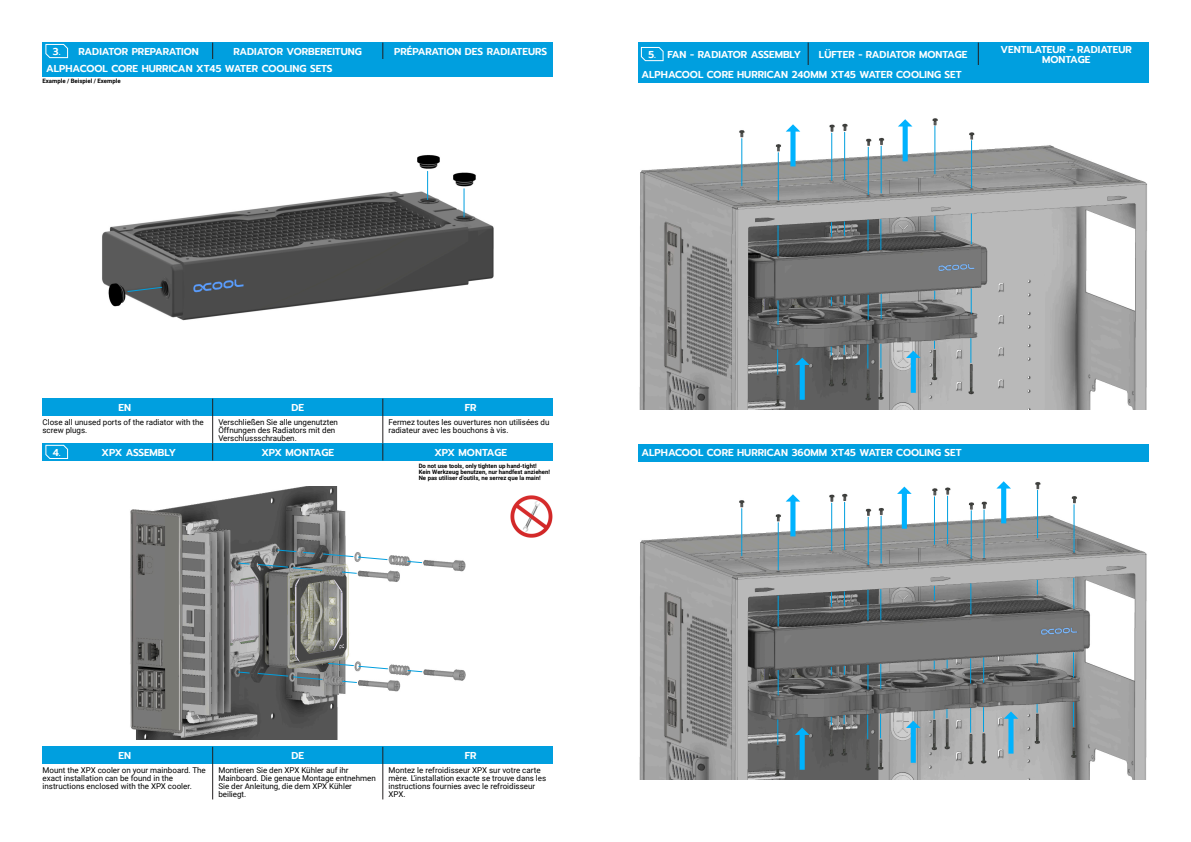
<style>
.page{position:relative;width:1191px;height:842px;background:#fff}
.page>*{position:absolute;margin:0;border:0;box-sizing:border-box;transform-origin:0 0}
.t1{font:600 10px/10px "Prompt";color:#fff;text-align:center}
.t2{font:8px/8px "Roboto";color:#000}
.t3{font:700 6px/6px "Roboto";color:#000}
</style>
<div class="page">
<div style="left:43px;top:747px;width:510px;height:17px;background:#009fdf"></div>
<hr style="left:212px;top:747px;width:1px;height:52px;background:#231f20">
<hr style="left:382px;top:747px;width:1px;height:52px;background:#231f20">
<div style="left:43px;top:399px;width:510px;height:17px;background:#009fdf"></div>
<hr style="left:212px;top:399px;width:1px;height:44px;background:#231f20">
<hr style="left:382px;top:399px;width:1px;height:44px;background:#231f20">
<img style="left:102px;top:155px;width:392px;height:166px">
<div style="left:43px;top:443px;width:510px;height:17px;background:#009fdf"></div>
<svg style="left:212px;top:443px;width:1px;height:17px"></svg>
<svg style="left:382px;top:443px;width:1px;height:17px"></svg>
<svg style="left:45px;top:445px;width:23px;height:14px"></svg>
<div style="left:43px;top:43px;width:510px;height:17px;background:#009fdf"></div>
<svg style="left:212px;top:43px;width:1px;height:16px"></svg>
<svg style="left:382px;top:43px;width:1px;height:16px"></svg>
<svg style="left:45px;top:44px;width:23px;height:14px"></svg>
<img style="left:130px;top:486px;width:336px;height:254px">
<svg style="left:237px;top:562px;width:13px;height:3px"></svg>
<svg style="left:237px;top:671px;width:13px;height:3px"></svg>
<svg style="left:407px;top:560px;width:16px;height:4px"></svg>
<svg style="left:257px;top:549px;width:131px;height:25px"></svg>
<svg style="left:257px;top:662px;width:131px;height:21px"></svg>
<svg style="left:407px;top:669px;width:16px;height:4px"></svg>
<img style="left:510px;top:495px;width:43px;height:43px">
<div style="left:43px;top:60px;width:510px;height:17px;background:#009fdf"></div>
<svg style="left:427px;top:171px;width:1px;height:29px"></svg>
<svg style="left:463px;top:189px;width:1px;height:28px"></svg>
<svg style="left:127px;top:286px;width:36px;height:7px"></svg>
<div style="left:638px;top:43px;width:510px;height:23px;background:#009fdf"></div>
<svg style="left:808px;top:43px;width:1px;height:22px"></svg>
<svg style="left:978px;top:43px;width:1px;height:22px"></svg>
<svg style="left:641px;top:47px;width:22px;height:14px"></svg>
<div style="left:638px;top:66px;width:510px;height:17px;background:#009fdf"></div>
<img style="left:639px;top:118px;width:508px;height:291px">
<hr style="left:741px;top:139px;width:1px;height:47px;background:#009fdf">
<hr style="left:777px;top:226px;width:1px;height:30px;background:#009fdf">
<svg style="left:777px;top:301px;width:1px;height:23px"></svg>
<svg style="left:777px;top:350px;width:1px;height:24px"></svg>
<svg style="left:867px;top:345px;width:1px;height:23px"></svg>
<svg style="left:880px;top:344px;width:1px;height:24px"></svg>
<svg style="left:970px;top:289px;width:1px;height:24px"></svg>
<svg style="left:970px;top:338px;width:1px;height:25px"></svg>
<svg style="left:867px;top:295px;width:1px;height:25px"></svg>
<svg style="left:880px;top:294px;width:1px;height:24px"></svg>
<hr style="left:867px;top:220px;width:1px;height:30px;background:#009fdf">
<hr style="left:880px;top:219px;width:1px;height:31px;background:#009fdf">
<hr style="left:971px;top:214px;width:1px;height:30px;background:#009fdf">
<svg style="left:831px;top:223px;width:1px;height:13px"></svg>
<svg style="left:844px;top:222px;width:1px;height:14px"></svg>
<svg style="left:934px;top:216px;width:1px;height:14px"></svg>
<hr style="left:778px;top:153px;width:1px;height:47px;background:#009fdf">
<hr style="left:831px;top:133px;width:1px;height:47px;background:#009fdf">
<hr style="left:844px;top:132px;width:1px;height:48px;background:#009fdf">
<hr style="left:880px;top:146px;width:1px;height:47px;background:#009fdf">
<hr style="left:867px;top:147px;width:1px;height:47px;background:#009fdf">
<hr style="left:934px;top:126px;width:1px;height:48px;background:#009fdf">
<hr style="left:971px;top:141px;width:1px;height:47px;background:#009fdf">
<svg style="left:785px;top:124px;width:15px;height:42px"></svg>
<svg style="left:898px;top:119px;width:14px;height:42px"></svg>
<svg style="left:795px;top:358px;width:14px;height:42px"></svg>
<svg style="left:906px;top:351px;width:14px;height:42px"></svg>
<div style="left:638px;top:444px;width:510px;height:17px;background:#009fdf"></div>
<img style="left:639px;top:482px;width:508px;height:297px">
<hr style="left:741px;top:509px;width:1px;height:47px;background:#009fdf">
<hr style="left:777px;top:596px;width:1px;height:30px;background:#009fdf">
<svg style="left:777px;top:670px;width:1px;height:25px"></svg>
<svg style="left:777px;top:720px;width:1px;height:24px"></svg>
<svg style="left:867px;top:715px;width:1px;height:24px"></svg>
<svg style="left:880px;top:714px;width:1px;height:24px"></svg>
<svg style="left:970px;top:659px;width:1px;height:24px"></svg>
<svg style="left:983px;top:658px;width:1px;height:24px"></svg>
<svg style="left:1073px;top:653px;width:1px;height:24px"></svg>
<svg style="left:970px;top:708px;width:1px;height:24px"></svg>
<svg style="left:983px;top:707px;width:1px;height:25px"></svg>
<svg style="left:1073px;top:702px;width:1px;height:24px"></svg>
<svg style="left:867px;top:665px;width:1px;height:24px"></svg>
<svg style="left:880px;top:664px;width:1px;height:24px"></svg>
<hr style="left:867px;top:590px;width:1px;height:30px;background:#009fdf">
<hr style="left:880px;top:589px;width:1px;height:30px;background:#009fdf">
<hr style="left:970px;top:584px;width:1px;height:30px;background:#009fdf">
<hr style="left:1073px;top:578px;width:1px;height:30px;background:#009fdf">
<svg style="left:831px;top:592px;width:1px;height:14px"></svg>
<svg style="left:844px;top:592px;width:1px;height:14px"></svg>
<svg style="left:934px;top:586px;width:1px;height:14px"></svg>
<svg style="left:1036px;top:580px;width:1px;height:14px"></svg>
<hr style="left:777px;top:523px;width:1px;height:47px;background:#009fdf">
<hr style="left:831px;top:503px;width:1px;height:47px;background:#009fdf">
<hr style="left:844px;top:502px;width:1px;height:48px;background:#009fdf">
<hr style="left:880px;top:516px;width:1px;height:47px;background:#009fdf">
<hr style="left:867px;top:517px;width:1px;height:47px;background:#009fdf">
<hr style="left:934px;top:497px;width:1px;height:47px;background:#009fdf">
<hr style="left:947px;top:496px;width:1px;height:48px;background:#009fdf">
<hr style="left:970px;top:511px;width:1px;height:47px;background:#009fdf">
<hr style="left:983px;top:510px;width:1px;height:48px;background:#009fdf">
<hr style="left:1037px;top:490px;width:1px;height:48px;background:#009fdf">
<hr style="left:1073px;top:505px;width:1px;height:47px;background:#009fdf">
<svg style="left:785px;top:494px;width:15px;height:42px"></svg>
<svg style="left:897px;top:487px;width:14px;height:42px"></svg>
<svg style="left:996px;top:481px;width:15px;height:42px"></svg>
<svg style="left:1003px;top:711px;width:15px;height:43px"></svg>
<svg style="left:795px;top:728px;width:14px;height:42px"></svg>
<svg style="left:906px;top:721px;width:14px;height:42px"></svg>
<p class="t1" style="left:53px;top:47px;width:147px">3. RADIATOR PREPARATION</p>
<p class="t1" style="left:233px;top:47px;width:130px">RADIATOR VORBEREITUNG</p>
<p class="t1" style="left:394px;top:47px;width:154px">PRÉPARATION DES RADIATEURS</p>
<p class="t1" style="left:46px;top:64px;width:288px">ALPHACOOL CORE HURRICAN XT45 WATER COOLING SETS</p>
<p class="t3" style="left:43px;top:79px;width:80px">Example / Beispiel / Exemple</p>
<p class="t1" style="left:667px;top:50px;width:135px">FAN - RADIATOR ASSEMBLY</p>
<p class="t1" style="left:819px;top:50px;width:150px">LÜFTER - RADIATOR MONTAGE</p>
<p class="t1" style="left:1000px;top:45px;width:133px">VENTILATEUR - RADIATEUR<br>MONTAGE</p>
<p class="t1" style="left:641px;top:45px;width:322px;line-height:20px;text-align:left;text-indent:7px">5.<br>ALPHACOOL CORE HURRICAN 240MM XT45 WATER COOLING SET</p>
<p class="t1" style="left:118px;top:403px;width:14px">EN</p>
<p class="t1" style="left:291px;top:403px;width:14px">DE</p>
<p class="t1" style="left:465px;top:403px;width:13px">FR</p>
<p class="t2" style="left:43px;top:418px;width:163px">Close all unused ports of the radiator with the screw plugs.</p>
<p class="t2" style="left:218px;top:418px;width:121px">Verschließen Sie alle ungenutzten<br>Öffnungen des Radiators mit den<br>Verschlussschrauben.</p>
<p class="t2" style="left:388px;top:418px;width:163px">Fermez toutes les ouvertures non utilisées du radiateur avec les bouchons à vis.</p>
<p class="t1" style="left:53px;top:448px;width:9px">4.</p>
<p class="t1" style="left:101px;top:448px;width:76px">XPX ASSEMBLY</p>
<p class="t1" style="left:261px;top:448px;width:74px">XPX MONTAGE</p>
<p class="t1" style="left:434px;top:448px;width:74px">XPX MONTAGE</p>
<p class="t3" style="left:419px;top:463px;width:133px">Do not use tools, only tighten up hand-tight!<br>Kein Werkzeug benutzen, nur handfest anziehen!<br>Ne pas utiliser d’outils, ne serrez que la main!</p>
<p class="t1" style="left:641px;top:449px;width:322px">ALPHACOOL CORE HURRICAN 360MM XT45 WATER COOLING SET</p>
<p class="t1" style="left:118px;top:751px;width:14px">EN</p>
<p class="t1" style="left:291px;top:751px;width:14px">DE</p>
<p class="t1" style="left:465px;top:751px;width:13px">FR</p>
<p class="t2" style="left:43px;top:767px;width:165px">Mount the XPX cooler on your mainboard. The exact installation can be found in the instructions enclosed with the XPX cooler.</p>
<p class="t2" style="left:218px;top:767px;width:159px">Montieren Sie den XPX Kühler auf ihr<br>Mainboard. Die genaue Montage entnehmen<br>Sie der Anleitung, die dem XPX Kühler beiliegt.</p>
<p class="t2" style="left:388px;top:767px;width:159px">Montez le refroidisseur XPX sur votre carte mère. L'installation exacte se trouve dans les instructions fournies avec le refroidisseur XPX.</p>
</div>
